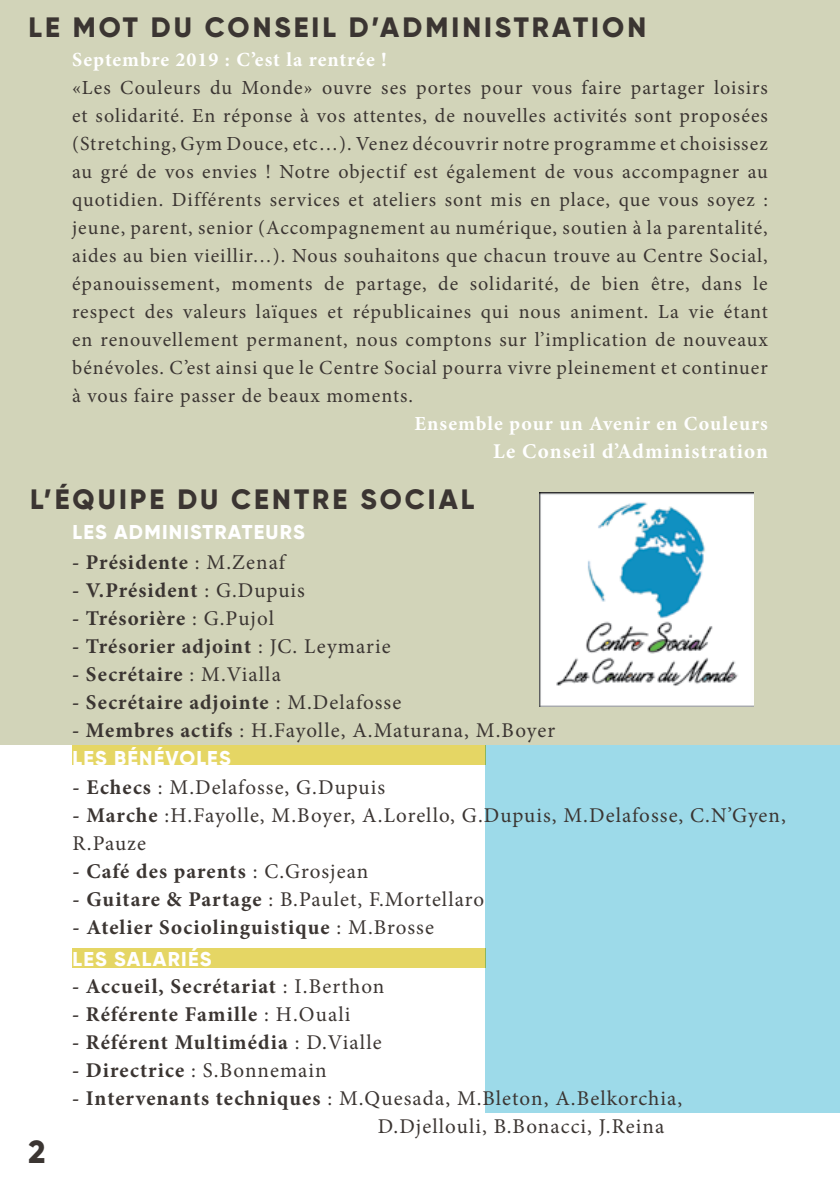
<style>
.page{position:relative;width:840px;height:1191px;background:#fff}
.page>*{position:absolute;margin:0;border:0;box-sizing:border-box;transform-origin:0 0}
.t1{font:800 32px "Gilroy";color:#3b3532}
.t2{font:800 28px "Gilroy";letter-spacing:.105em;color:#3b3532}
.t3{font:21px/28px "Minion Pro";letter-spacing:.05em;color:#3b3532}
.t4{font:700 21px "Minion Pro";letter-spacing:.045em;color:#3b3532}
.t5{font:700 21px "Minion Pro";letter-spacing:.05em;color:#fff}
.t6{font:20px/28px "Minion Pro";letter-spacing:.05em;color:#3b3532;text-align:justify}
.t7{font:700 20px "Minion Pro";letter-spacing:.05em;color:#fff}
.t8{font:800 20px "Gilroy";letter-spacing:.06em;color:#fff}
.s1{font-weight:400}
.s2{font-weight:700}
</style>
<div class="page">
<div style="left:72px;top:745px;width:414px;height:20px;background:#e5d664"></div>
<div style="left:485px;top:745px;width:354px;height:367px;background:#9ddae9"></div>
<div style="left:0;top:0;width:839px;height:745px;background:#d2d4b9"></div>
<div style="left:72px;top:948px;width:413px;height:20px;background:#e5d664"></div>
<img style="left:539px;top:492px;width:214px;height:214px">
<h2 class="t2" style="left:28px;top:9px;width:67px">LE MOT</h2>
<h2 class="t2" style="left:151px;top:9px;width:96px">DU CONSEIL</h2>
<h2 class="t2" style="left:349px;top:9px;width:73px">D’ADMINISTRATION</h2>
<p class="t7" style="left:72px;top:46px;width:316px">Septembre 2019 : C’est la rentrée !</p>
<p class="t6" style="left:72px;top:74px;width:697px">«Les Couleurs du Monde» ouvre ses portes pour vous faire partager loisirs et solidarité. En réponse à vos attentes, de nouvelles activités sont proposées (Stretching, Gym Douce, etc…). Venez découvrir notre programme et choisissez au gré de vos envies ! Notre objectif est également de vous accompagner au quotidien. Différents services et ateliers sont mis en place, que vous soyez : jeune, parent, senior (Accompagnement au numérique, soutien à la parentalité, aides au bien vieillir…). Nous souhaitons que chacun trouve au Centre Social, épanouissement, moments de partage, de solidarité, de bien être, dans le respect des valeurs laïques et républicaines qui nous animent. La vie étant en renouvellement permanent, nous comptons sur l’implication de nouveaux bénévoles. C’est ainsi que le Centre Social pourra vivre pleinement et continuer à vous faire passer de beaux moments.</p>
<p class="t7" style="left:414px;top:410px;width:354px">Ensemble pour un Avenir en Couleurs</p>
<p class="t5" style="left:493px;top:437px;width:276px">Le Conseil d’Administration</p>
<h2 class="t2" style="left:30px;top:481px;width:222px">L’ÉQUIPE DU CENTRE</h2>
<h2 class="t2" style="left:360px;top:481px;width:20px">SOCIAL</h2>
<p class="t8" style="left:73px;top:520px;width:56px">LES ADMINISTRATEURS</p>
<p class="t4" style="left:72px;top:547px;width:214px">- Présidente <span class="s1">: M.Zenaf</span></p>
<p class="t4" style="left:72px;top:575px;width:234px">- V.Président <span class="s1">: G.Dupuis</span></p>
<p class="t4" style="left:72px;top:603px;width:203px">- Trésorière <span class="s1">: G.Pujol</span></p>
<p class="t4" style="left:72px;top:631px;width:320px">- Trésorier adjoint <span class="s1">: JC. Leymarie</span></p>
<p class="t4" style="left:72px;top:659px;width:210px">- Secrétaire <span class="s1">: M.Vialla</span></p>
<p class="t4" style="left:72px;top:687px;width:330px">- Secrétaire adjointe <span class="s1">: M.Delafosse</span></p>
<p class="t3" style="left:72px;top:716px;width:484px"><span class="s2">- Membres actifs</span> : H.Fayolle, A.Maturana, M.Boyer</p>
<p class="t8" style="left:73px;top:745px;width:121px">LES BÉNÉVOLES</p>
<p class="t3" style="left:72px;top:773px;width:314px"><span class="s2">- Echecs</span> : M.Delafosse, G.Dupuis</p>
<p class="t3" style="left:72px;top:801px;width:714px"><span class="s2">- Marche</span> :H.Fayolle, M.Boyer, A.Lorello, G.Dupuis, M.Delafosse, C.N’Gyen,<br>R.Pauze</p>
<p class="t4" style="left:72px;top:856px;width:297px">- Café des parents <span class="s1">: C.Grosjean</span></p>
<p class="t3" style="left:72px;top:885px;width:413px"><span class="s2">- Guitare &amp; Partage</span> : B.Paulet, F.Mortellaro</p>
<p class="t4" style="left:72px;top:912px;width:363px">- Atelier Sociolinguistique <span class="s1">: M.Brosse</span></p>
<p class="t4" style="left:72px;top:971px;width:313px">- Accueil, Secrétariat <span class="s1">: I.Berthon</span></p>
<p class="t4" style="left:72px;top:999px;width:280px">- Référente Famille <span class="s1">: H.Ouali</span></p>
<p class="t4" style="left:72px;top:1027px;width:311px">- Référent Multimédia <span class="s1">: D.Vialle</span></p>
<p class="t3" style="left:72px;top:1056px;width:256px"><span class="s2">- Directrice</span> : S.Bonnemain</p>
<p class="t3" style="left:377px;top:1084px;width:306px;text-indent:-305px"><span class="s2">- Intervenants techniques</span> : M.Quesada, M.Bleton, A.Belkorchia,<br>D.Djellouli, B.Bonacci, J.Reina</p>
<h1 class="t1" style="left:28px;top:1131px;width:19px">2</h1>
<p class="t8" style="left:73px;top:946px;width:55px">LES SALARI</p>
<p class="t8" style="left:188px;top:946px;width:24px">ÉS</p>
</div>
